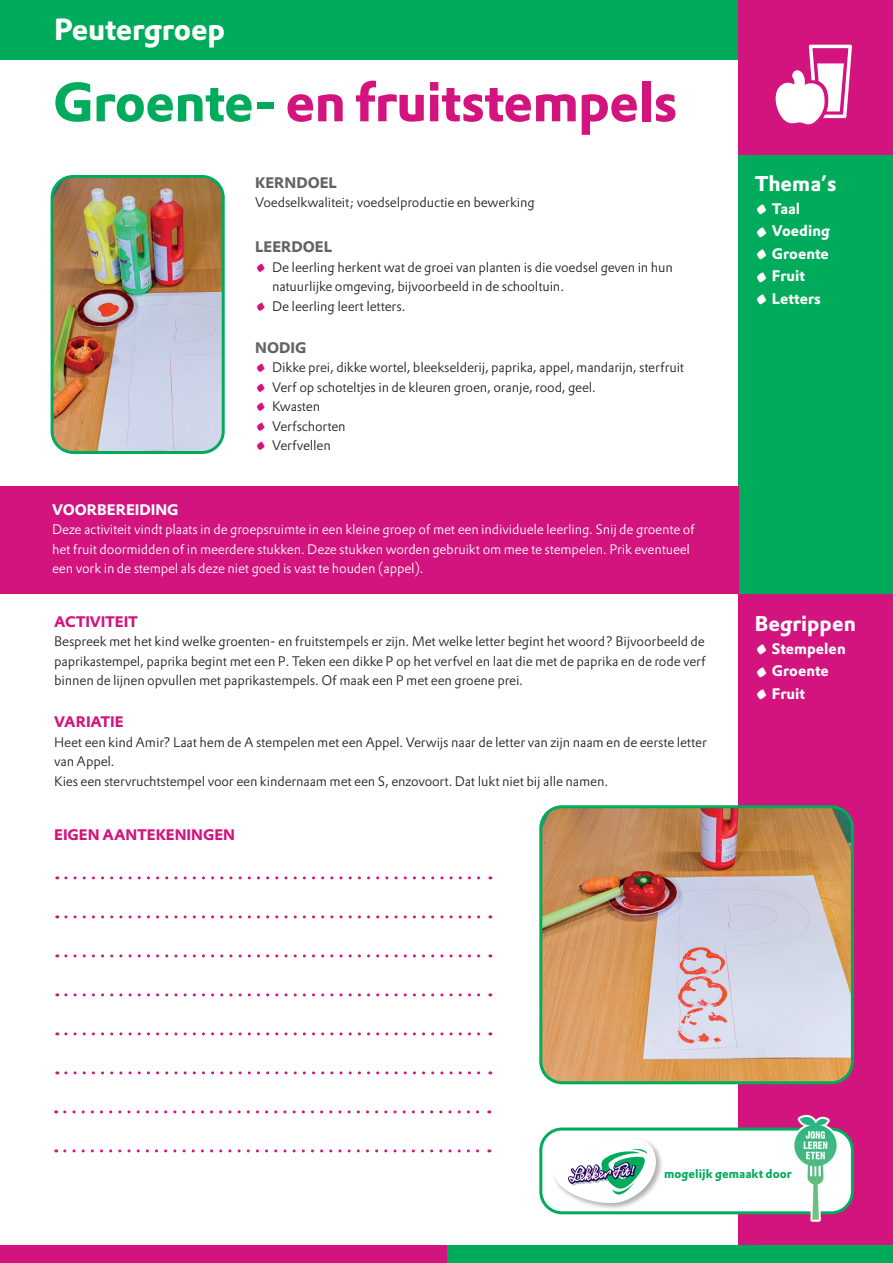
<style>
.page{position:relative;width:893px;height:1263px;background:#fff}
.page>*{position:absolute;margin:0;border:0;box-sizing:border-box;transform-origin:0 0}
.t1{font:54px "DTL Prokyon ST Bold";letter-spacing:-.015em;color:#d3137e}
.t2{font:30px "DTL Prokyon ST Bold";letter-spacing:-.01em;color:#fff}
.t3{font:21px "DTL Prokyon ST Bold";color:#fff}
.t4{font:15px "DTL Prokyon ST Bold";color:#fff}
.t5{font:15px "DTL Prokyon ST Bold";color:#d3137e}
.t6{font:15px "DTL Prokyon ST Bold";color:#636366}
.t7{font:13.5px/19.5px "DTL Prokyon ST Light";letter-spacing:-.01em;color:#231f20}
.t8{font:13.5px/19.5px "DTL Prokyon ST Light";letter-spacing:-.01em;color:#fff}
.t9{font:12px "DTL Prokyon ST Bold";color:#00ab5b}
.s1{color:#00ab5b}
.s2{font-family:"Sanvito Pro";font-size:37.5px;color:#d3137e}
.s3{font-family:"Sanvito Pro";font-size:45px}
</style>
<div class="page">
<div style="left:739px;top:594px;width:154px;height:651px;background:#d3137e"></div>
<div style="left:541px;top:1129px;width:311px;height:84px;background:#fff;border-radius:21px"></div>
<div style="left:539px;top:1127px;width:315px;height:87px;border:3px solid #00ab5b;border-radius:21px"></div>
<div style="left:739px;top:154px;width:154px;height:440px;background:#00ab5b"></div>
<div style="left:0;top:0;width:739px;height:60px;background:#00ab5b"></div>
<div style="left:739px;top:0;width:154px;height:154px;background:#d3137e"></div>
<svg style="left:775px;top:45px;width:77px;height:80px"></svg>
<img style="left:54px;top:178px;width:167px;height:273px">
<div style="left:51px;top:175px;width:174px;height:279px;border:3px solid #00ab5b;border-radius:21px"></div>
<div style="left:553px;top:1137px;width:110px;height:73px;background:#fff"></div>
<svg style="left:554px;top:1130px;width:110px;height:79px"></svg>
<div style="left:0;top:486px;width:739px;height:108px;background:#d3137e"></div>
<img style="left:543px;top:809px;width:307px;height:271px">
<div style="left:539px;top:805px;width:315px;height:279px;border:3px solid #00ab5b;border-radius:21px"></div>
<div style="left:446px;top:1245px;width:447px;height:18px;background:#00ab5b"></div>
<div style="left:0;top:1245px;width:446px;height:18px;background:#d3137e"></div>
<img style="left:792px;top:1114px;width:48px;height:108px">
<svg style="left:66px;top:876px;width:425px;height:3px"></svg>
<svg style="left:66px;top:915px;width:425px;height:3px"></svg>
<svg style="left:66px;top:954px;width:425px;height:3px"></svg>
<svg style="left:66px;top:993px;width:425px;height:3px"></svg>
<svg style="left:66px;top:1032px;width:425px;height:3px"></svg>
<svg style="left:66px;top:1071px;width:425px;height:3px"></svg>
<svg style="left:65px;top:1110px;width:425px;height:3px"></svg>
<svg style="left:65px;top:1149px;width:425px;height:3px"></svg>
<h2 class="t2" style="left:54px;top:9px;width:173px">Peutergroep</h2>
<h1 class="t1" style="left:53px;top:66px;width:626px"><span class="s1">Groente-</span> en fruitstempels</h1>
<p class="t6" style="left:255px;top:172px;width:83px">KERNDOEL</p>
<p class="t7" style="left:255px;top:192px;width:281px">Voedselkwaliteit; voedselproductie en bewerking</p>
<p class="t6" style="left:255px;top:237px;width:79px">LEERDOEL</p>
<p class="t7" style="left:272px;top:257px;width:402px;text-indent:-17px"><span class="s2">•</span> De leerling herkent wat de groei van planten is die voedsel geven in hun natuurlijke omgeving, bijvoorbeeld in de schooltuin.</p>
<p class="t7" style="left:255px;top:296px;width:152px"><span class="s2">•</span> De leerling leert letters.</p>
<p class="t6" style="left:255px;top:337px;width:53px">NODIG</p>
<p class="t7" style="left:255px;top:357px;width:431px"><span class="s2">•</span> Dikke prei, dikke wortel, bleekselderij, paprika, appel, mandarijn, sterfruit</p>
<p class="t7" style="left:255px;top:377px;width:342px"><span class="s2">•</span> Verf op schoteltjes in de kleuren groen, oranje, rood, geel.</p>
<p class="t7" style="left:255px;top:396px;width:67px"><span class="s2">•</span> Kwasten</p>
<p class="t7" style="left:255px;top:416px;width:92px"><span class="s2">•</span> Verfschorten</p>
<p class="t7" style="left:255px;top:435px;width:77px"><span class="s2">•</span> Verfvellen</p>
<p class="t4" style="left:52px;top:499px;width:128px">VOORBEREIDING</p>
<p class="t8" style="left:52px;top:519px;width:644px">Deze activiteit vindt plaats in de groepsruimte in een kleine groep of met een individuele leerling. Snij de groente of het fruit doormidden of in meerdere stukken. Deze stukken worden gebruikt om mee te stempelen. Prik eventueel een vork in de stempel als deze niet goed is vast te houden (appel).</p>
<p class="t5" style="left:54px;top:611px;width:85px">ACTIVITEIT</p>
<p class="t7" style="left:54px;top:631px;width:653px;text-align:justify">Bespreek met het kind welke groenten- en fruitstempels er zijn. Met welke letter begint het woord? Bijvoorbeeld de paprikastempel, paprika begint met een P. Teken een dikke P op het verfvel en laat die met de paprika en de rode verf binnen de lijnen opvullen met paprikastempels. Of maak een P met een groene prei.</p>
<p class="t5" style="left:54px;top:712px;width:71px">VARIATIE</p>
<p class="t7" style="left:54px;top:732px;width:654px">Heet een kind Amir? Laat hem de A stempelen met een Appel. Verwijs naar de letter van zijn naam en de eerste letter van Appel.<br>Kies een stervruchtstempel voor een kindernaam met een S, enzovoort. Dat lukt niet bij alle namen.</p>
<p class="t5" style="left:54px;top:825px;width:182px">EIGEN AANTEKENINGEN</p>
<h3 class="t3" style="left:755px;top:170px;width:83px">Thema’s</h3>
<p class="t4" style="left:755px;top:199px;width:47px"><span class="s3">•</span> Taal</p>
<p class="t4" style="left:755px;top:221px;width:77px"><span class="s3">•</span> Voeding</p>
<p class="t4" style="left:755px;top:244px;width:76px"><span class="s3">•</span> Groente</p>
<p class="t4" style="left:755px;top:266px;width:52px"><span class="s3">•</span> Fruit</p>
<p class="t4" style="left:755px;top:289px;width:68px"><span class="s3">•</span> Letters</p>
<h3 class="t3" style="left:755px;top:610px;width:103px">Begrippen</h3>
<p class="t4" style="left:755px;top:638px;width:92px"><span class="s3">•</span> Stempelen</p>
<p class="t4" style="left:755px;top:661px;width:76px"><span class="s3">•</span> Groente</p>
<p class="t4" style="left:755px;top:683px;width:52px"><span class="s3">•</span> Fruit</p>
<p class="t9" style="left:664px;top:1166px;width:129px">mogelijk gemaakt door</p>
</div>
